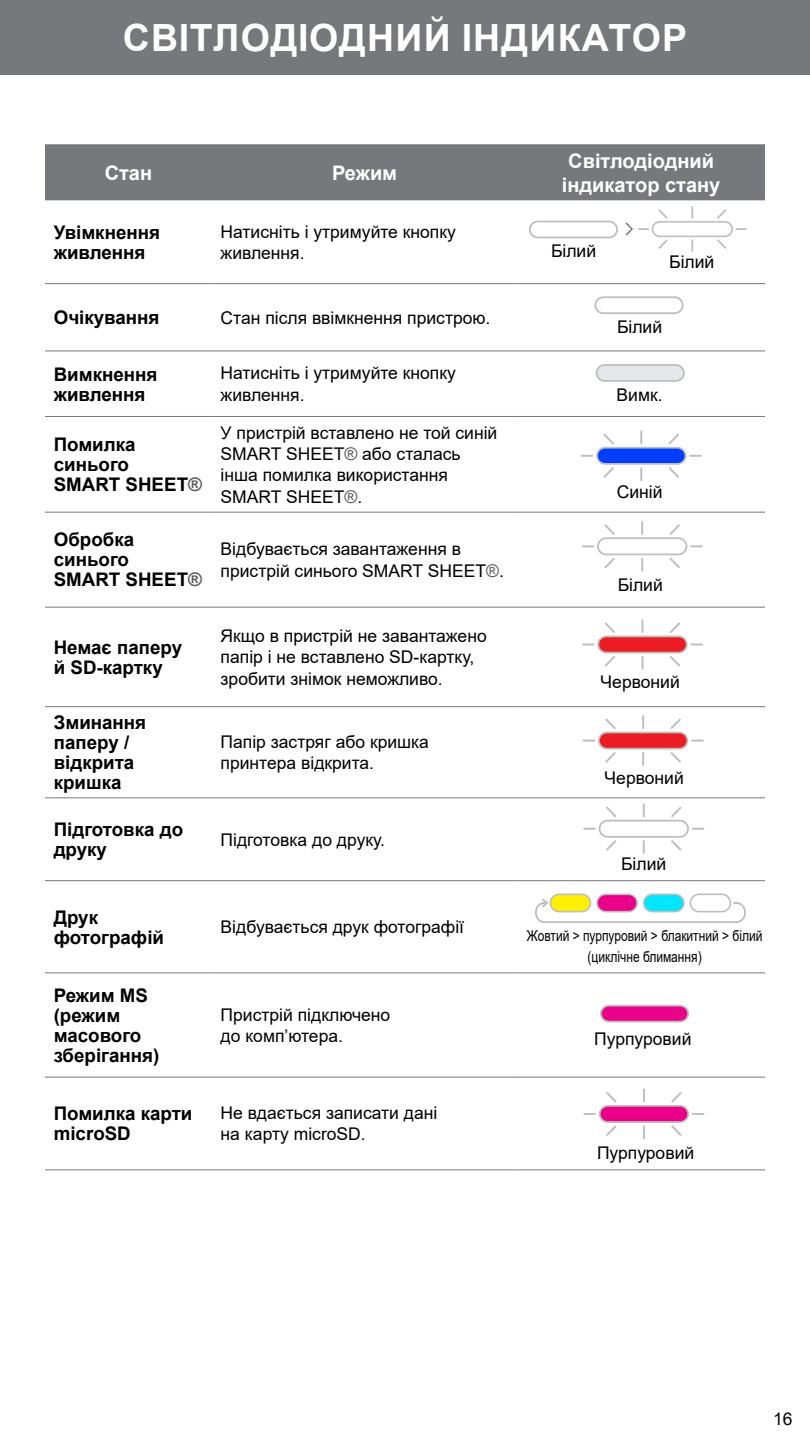
<style>
.page{position:relative;width:810px;height:1440px;background:#fff}
.page>*{position:absolute;margin:0;border:0;box-sizing:border-box;transform-origin:0 0}
.t1{font:700 37.5px "Arial";letter-spacing:.03em;color:#fff}
.t2{font:700 20px/24px "Arial";color:#fff;text-align:center}
.t3{font:700 18.75px/20px "Arial";color:#000}
.t4{font:17.5px/21.2px "Arial";color:#000}
.t5{font:15px/21.2px "Arial";color:#000;text-align:center;scale:.8 1}
.s1{color:#595959}
</style>
<div class="page">
<div style="left:0;top:0;width:810px;height:75px;background:#77787b"></div>
<div style="left:45px;top:144px;width:720px;height:56px;background:#77787b"></div>
<hr style="left:45px;top:283px;width:167px;height:1px;background:#77787b">
<hr style="left:517px;top:283px;width:248px;height:1px;background:#77787b">
<hr style="left:45px;top:351px;width:167px;height:1px;background:#77787b">
<hr style="left:212px;top:351px;width:305px;height:1px;background:#77787b">
<hr style="left:517px;top:351px;width:248px;height:1px;background:#77787b">
<hr style="left:45px;top:416px;width:167px;height:1px;background:#77787b">
<hr style="left:212px;top:416px;width:305px;height:1px;background:#77787b">
<hr style="left:517px;top:416px;width:248px;height:1px;background:#77787b">
<hr style="left:45px;top:512px;width:167px;height:1px;background:#77787b">
<hr style="left:212px;top:512px;width:305px;height:1px;background:#77787b">
<hr style="left:517px;top:512px;width:248px;height:1px;background:#77787b">
<hr style="left:45px;top:607px;width:167px;height:1px;background:#77787b">
<hr style="left:212px;top:607px;width:305px;height:1px;background:#77787b">
<hr style="left:517px;top:607px;width:248px;height:1px;background:#77787b">
<hr style="left:45px;top:706px;width:167px;height:1px;background:#77787b">
<hr style="left:212px;top:706px;width:305px;height:1px;background:#77787b">
<hr style="left:517px;top:706px;width:248px;height:1px;background:#77787b">
<hr style="left:45px;top:798px;width:167px;height:1px;background:#77787b">
<hr style="left:212px;top:798px;width:305px;height:1px;background:#77787b">
<hr style="left:517px;top:798px;width:248px;height:1px;background:#77787b">
<hr style="left:45px;top:880px;width:167px;height:1px;background:#77787b">
<hr style="left:212px;top:880px;width:305px;height:1px;background:#77787b">
<hr style="left:517px;top:880px;width:248px;height:1px;background:#77787b">
<hr style="left:45px;top:973px;width:167px;height:1px;background:#77787b">
<hr style="left:212px;top:973px;width:305px;height:1px;background:#77787b">
<hr style="left:517px;top:973px;width:248px;height:1px;background:#77787b">
<hr style="left:45px;top:1077px;width:167px;height:1px;background:#77787b">
<hr style="left:212px;top:1077px;width:305px;height:1px;background:#77787b">
<hr style="left:517px;top:1077px;width:248px;height:1px;background:#77787b">
<hr style="left:45px;top:1170px;width:167px;height:1px;background:#77787b">
<hr style="left:212px;top:1170px;width:305px;height:1px;background:#77787b">
<hr style="left:517px;top:1170px;width:248px;height:1px;background:#77787b">
<hr style="left:212px;top:283px;width:305px;height:1px;background:#77787b">
<div style="left:594px;top:296px;width:90px;height:18px;background:#fff;border:2px solid #bcbec0;border-radius:8px"></div>
<div style="left:596px;top:364px;width:89px;height:18px;background:#e6e7e8;border:2px solid #bcbec0;border-radius:8px"></div>
<div style="left:596px;top:447px;width:90px;height:18px;background:#003dff;border:2px solid #bcbec0;border-radius:8px"></div>
<svg style="left:581px;top:455px;width:12px;height:2px"></svg>
<svg style="left:640px;top:430px;width:2px;height:14px"></svg>
<svg style="left:603px;top:434px;width:11px;height:10px"></svg>
<svg style="left:640px;top:467px;width:2px;height:14px"></svg>
<svg style="left:603px;top:467px;width:11px;height:11px"></svg>
<svg style="left:689px;top:455px;width:13px;height:2px"></svg>
<svg style="left:669px;top:434px;width:10px;height:10px"></svg>
<svg style="left:669px;top:467px;width:10px;height:11px"></svg>
<div style="left:597px;top:537px;width:90px;height:18px;background:#fff;border:2px solid #bcbec0;border-radius:8px"></div>
<svg style="left:582px;top:545px;width:12px;height:2px"></svg>
<svg style="left:641px;top:521px;width:2px;height:14px"></svg>
<svg style="left:604px;top:524px;width:11px;height:11px"></svg>
<svg style="left:641px;top:558px;width:2px;height:14px"></svg>
<svg style="left:604px;top:558px;width:11px;height:10px"></svg>
<svg style="left:690px;top:545px;width:13px;height:2px"></svg>
<svg style="left:670px;top:524px;width:10px;height:11px"></svg>
<svg style="left:670px;top:558px;width:10px;height:10px"></svg>
<div style="left:597px;top:636px;width:91px;height:17px;background:#eb1c24;border:2px solid #bcbec0;border-radius:8px"></div>
<svg style="left:582px;top:644px;width:12px;height:1px"></svg>
<svg style="left:642px;top:619px;width:1px;height:14px"></svg>
<svg style="left:605px;top:622px;width:10px;height:11px"></svg>
<svg style="left:642px;top:656px;width:1px;height:14px"></svg>
<svg style="left:605px;top:656px;width:10px;height:11px"></svg>
<svg style="left:691px;top:644px;width:12px;height:1px"></svg>
<svg style="left:670px;top:622px;width:10px;height:11px"></svg>
<svg style="left:670px;top:656px;width:10px;height:11px"></svg>
<div style="left:599px;top:820px;width:90px;height:18px;background:#fff;border:2px solid #bcbec0;border-radius:8px"></div>
<svg style="left:583px;top:828px;width:13px;height:2px"></svg>
<svg style="left:643px;top:803px;width:2px;height:14px"></svg>
<svg style="left:606px;top:807px;width:10px;height:10px"></svg>
<svg style="left:643px;top:840px;width:2px;height:14px"></svg>
<svg style="left:606px;top:840px;width:10px;height:11px"></svg>
<svg style="left:692px;top:828px;width:12px;height:2px"></svg>
<svg style="left:671px;top:807px;width:11px;height:10px"></svg>
<svg style="left:671px;top:840px;width:11px;height:11px"></svg>
<svg style="left:535px;top:894px;width:211px;height:29px"></svg>
<div style="left:600px;top:1005px;width:89px;height:18px;background:#eb008a;border:2px solid #bcbec0;border-radius:8px"></div>
<div style="left:599px;top:1105px;width:90px;height:18px;background:#eb008a;border:2px solid #bcbec0;border-radius:8px"></div>
<svg style="left:583px;top:1113px;width:13px;height:2px"></svg>
<svg style="left:643px;top:1089px;width:2px;height:13px"></svg>
<svg style="left:606px;top:1092px;width:11px;height:11px"></svg>
<svg style="left:643px;top:1125px;width:2px;height:14px"></svg>
<svg style="left:606px;top:1125px;width:11px;height:11px"></svg>
<svg style="left:692px;top:1113px;width:12px;height:2px"></svg>
<svg style="left:671px;top:1092px;width:11px;height:11px"></svg>
<svg style="left:671px;top:1125px;width:11px;height:11px"></svg>
<svg style="left:691px;top:206px;width:2px;height:13px"></svg>
<svg style="left:658px;top:209px;width:10px;height:10px"></svg>
<svg style="left:691px;top:239px;width:2px;height:13px"></svg>
<svg style="left:658px;top:239px;width:10px;height:10px"></svg>
<svg style="left:736px;top:228px;width:11px;height:2px"></svg>
<svg style="left:717px;top:209px;width:9px;height:10px"></svg>
<svg style="left:717px;top:239px;width:9px;height:10px"></svg>
<div style="left:598px;top:732px;width:90px;height:18px;background:#eb1c24;border:2px solid #bcbec0;border-radius:8px"></div>
<svg style="left:583px;top:740px;width:12px;height:2px"></svg>
<svg style="left:642px;top:715px;width:2px;height:14px"></svg>
<svg style="left:605px;top:719px;width:11px;height:10px"></svg>
<svg style="left:642px;top:752px;width:2px;height:14px"></svg>
<svg style="left:605px;top:752px;width:11px;height:11px"></svg>
<svg style="left:691px;top:740px;width:13px;height:2px"></svg>
<svg style="left:670px;top:719px;width:11px;height:10px"></svg>
<svg style="left:670px;top:752px;width:11px;height:11px"></svg>
<div style="left:652px;top:221px;width:81px;height:16px;background:#fff;border:2px solid #bcbec0;border-radius:7px"></div>
<svg style="left:625px;top:222px;width:24px;height:14px"></svg>
<div style="left:529px;top:221px;width:89px;height:17px;background:#fff;border:2px solid #bcbec0;border-radius:8px"></div>
<h1 class="t1" style="left:123px;top:12px;width:566px">СВІТЛОДІОДНИЙ ІНДИКАТОР</h1>
<p class="t2" style="left:105px;top:161px;width:49px">Стан</p>
<p class="t2" style="left:332px;top:161px;width:66px">Режим</p>
<p class="t3" style="left:54px;top:222px;width:108px">Увімкнення живлення</p>
<p class="t4" style="left:221px;top:221px;width:237px">Натисніть і утримуйте кнопку живлення.</p>
<p class="t3" style="left:54px;top:308px;width:107px">Очікування</p>
<p class="t4" style="left:221px;top:307px;width:271px">Стан після ввімкнення пристрою.</p>
<p class="t3" style="left:54px;top:364px;width:105px">Вимкнення живлення</p>
<p class="t4" style="left:221px;top:363px;width:237px">Натисніть і утримуйте кнопку живлення.</p>
<p class="t3" style="left:54px;top:435px;width:150px">Помилка синього<br>SMART SHEET<span class="s1">®</span></p>
<p class="t4" style="left:221px;top:422px;width:278px">У пристрій вставлено не той синій<br>SMART SHEET<span class="s1">®</span> або сталась інша помилка використання<br>SMART SHEET<span class="s1">®</span>.</p>
<p class="t3" style="left:54px;top:530px;width:150px">Обробка синього<br>SMART SHEET<span class="s1">®</span></p>
<p class="t4" style="left:221px;top:539px;width:285px">Відбувається завантаження в пристрій синього SMART SHEET<span class="s1">®</span>.</p>
<p class="t3" style="left:54px;top:637px;width:130px">Немає паперу й SD-картку</p>
<p class="t4" style="left:221px;top:625px;width:268px">Якщо в пристрій не завантажено папір і не вставлено SD-картку, зробити знімок неможливо.</p>
<p class="t3" style="left:54px;top:713px;width:94px">Зминання паперу / відкрита кришка</p>
<p class="t4" style="left:221px;top:731px;width:210px">Папір застряг або кришка принтера відкрита.</p>
<p class="t3" style="left:54px;top:820px;width:131px">Підготовка до друку</p>
<p class="t4" style="left:221px;top:829px;width:166px">Підготовка до друку.</p>
<p class="t3" style="left:54px;top:907px;width:112px">Друк фотографій</p>
<p class="t4" style="left:221px;top:916px;width:245px">Відбувається друк фотографії</p>
<p class="t3" style="left:54px;top:985px;width:107px">Режим MS (режим масового зберігання)</p>
<p class="t4" style="left:221px;top:1004px;width:171px">Пристрій підключено до комп’ютера.</p>
<p class="t3" style="left:54px;top:1104px;width:140px">Помилка карти microSD</p>
<p class="t4" style="left:221px;top:1102px;width:218px">Не вдається записати дані на карту microSD.</p>
<p class="t2" style="left:562px;top:149px;width:160px">Світлодіодний індикатор стану</p>
<p class="t4" style="left:551px;top:241px;width:47px">Білий</p>
<p class="t4" style="left:669px;top:251px;width:47px">Білий</p>
<p class="t4" style="left:617px;top:316px;width:47px">Білий</p>
<p class="t4" style="left:617px;top:384px;width:48px">Вимк.</p>
<p class="t4" style="left:617px;top:481px;width:47px">Синій</p>
<p class="t4" style="left:618px;top:574px;width:47px">Білий</p>
<p class="t4" style="left:601px;top:671px;width:81px">Червоний</p>
<p class="t4" style="left:605px;top:767px;width:81px">Червоний</p>
<p class="t4" style="left:621px;top:853px;width:47px">Білий</p>
<p class="t5" style="left:527px;top:925px;width:296px">Жовтий &gt; пурпуровий &gt; блакитний &gt; білий (циклічне блимання)</p>
<p class="t4" style="left:594px;top:1028px;width:99px">Пурпуровий</p>
<p class="t4" style="left:597px;top:1142px;width:99px">Пурпуровий</p>
<p class="t4" style="left:773px;top:1408px;width:21px">16</p>
</div>
